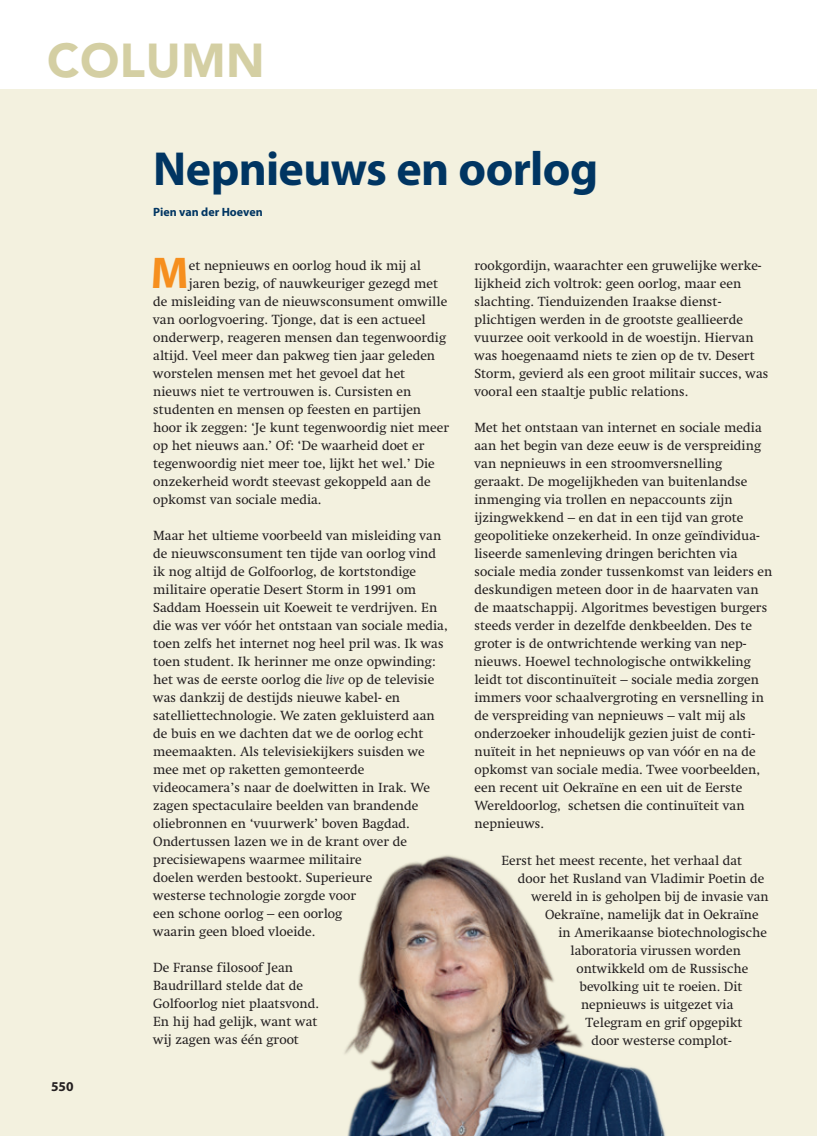
<style>
.page{position:relative;width:817px;height:1136px;background:#fff}
.page>*{position:absolute;margin:0;border:0;box-sizing:border-box;transform-origin:0 0}
.t1{font:700 48px "Myriad Pro";letter-spacing:-.015em;color:#003562}
.t2{font:900 47.25px "Avenir LT Std";letter-spacing:.01em;color:#d4cfa3}
.t3{font:700 44.7px "Myriad Pro";color:#f68f1e}
.t4{font:13.5px/18px "Swift LT Std";color:#231f20}
.t5{font:700 13.5px "Myriad Pro";color:#231f20}
.t6{font:700 12px "Myriad Pro";color:#003562}
.s1{font-style:italic}
</style>
<div class="page">
<div style="left:0;top:89px;width:816px;height:1046px;background:#f3f1df"></div>
<img style="left:344px;top:855px;width:321px;height:280px">
<h2 class="t2" style="left:47px;top:32px;width:219px">COLUMN</h2>
<h1 class="t1" style="left:153px;top:137px;width:446px">Nepnieuws en oorlog</h1>
<p class="t6" style="left:153px;top:204px;width:111px">Pien van der Hoeven</p>
<p class="t5" style="left:51px;top:1077px;width:24px">550</p>
<h3 class="t3" style="left:151px;top:244px;width:39px">M</h3>
<p class="t4" style="left:189px;top:257px;width:234px">et nepnieuws en oorlog houd ik mij al</p>
<p class="t4" style="left:189px;top:275px;width:251px">jaren bezig, of nauwkeuriger gezegd met</p>
<p class="t4" style="left:153px;top:293px;width:295px">de misleiding van de nieuwsconsument omwille</p>
<p class="t4" style="left:153px;top:311px;width:274px">van oorlogvoering. Tjonge, dat is een actueel</p>
<p class="t4" style="left:153px;top:329px;width:294px">onderwerp, reageren mensen dan tegenwoordig</p>
<p class="t4" style="left:153px;top:347px;width:283px">altijd. Veel meer dan pakweg tien jaar geleden</p>
<p class="t4" style="left:153px;top:365px;width:253px">worstelen mensen met het gevoel dat het</p>
<p class="t4" style="left:153px;top:383px;width:260px">nieuws niet te vertrouwen is. Cursisten en</p>
<p class="t4" style="left:153px;top:401px;width:269px">studenten en mensen op feesten en partijen</p>
<p class="t4" style="left:153px;top:419px;width:297px">hoor ik zeggen: ‘Je kunt tegenwoordig niet meer</p>
<p class="t4" style="left:153px;top:437px;width:273px">op het nieuws aan.’ Of: ‘De waarheid doet er</p>
<p class="t4" style="left:153px;top:455px;width:283px">tegenwoordig niet meer toe, lijkt het wel.’ Die</p>
<p class="t4" style="left:153px;top:473px;width:279px">onzekerheid wordt steevast gekoppeld aan de</p>
<p class="t4" style="left:153px;top:491px;width:170px">opkomst van sociale media.</p>
<p class="t4" style="left:153px;top:527px;width:296px">Maar het ultieme voorbeeld van misleiding van de nieuwsconsument ten tijde van oorlog vind ik nog altijd de Golfoorlog, de kortstondige militaire operatie Desert Storm in 1991 om Saddam Hoessein uit Koeweit te verdrijven. En die was ver vóór het ontstaan van sociale media, toen zelfs het internet nog heel pril was. Ik was toen student. Ik herinner me onze opwinding: het was de eerste oorlog die <span class="s1">live</span> op de televisie was dankzij de destijds nieuwe kabel- en satelliettechnologie. We zaten gekluisterd aan de buis en we dachten dat we de oorlog echt meemaakten. Als televisiekijkers suisden we mee met op raketten gemonteerde videocamera’s naar de doelwitten in Irak. We zagen spectaculaire beelden van brandende oliebronnen en ‘vuurwerk’ boven Bagdad.<br>Ondertussen lazen we in de krant over de precisiewapens waarmee militaire<br>doelen werden bestookt. Superieure<br>westerse technologie zorgde voor<br>een schone oorlog – een oorlog<br>waarin geen bloed vloeide.</p>
<p class="t4" style="left:153px;top:959px;width:167px">De Franse filosoof Jean<br>Baudrillard stelde dat de<br>Golfoorlog niet plaatsvond.<br>En hij had gelijk, want wat wij zagen was één groot</p>
<p class="t4" style="left:474px;top:257px;width:295px">rookgordijn, waarachter een gruwelijke werke&shy;lijkheid zich voltrok: geen oorlog, maar een slachting. Tienduizenden Iraakse dienst&shy;plichtigen werden in de grootste geallieerde vuurzee ooit verkoold in de woestijn. Hiervan was hoegenaamd niets te zien op de tv. Desert Storm, gevierd als een groot militair succes, was vooral een staaltje public relations.</p>
<p class="t4" style="left:474px;top:419px;width:299px">Met het ontstaan van internet en sociale media aan het begin van deze eeuw is de verspreiding van nepnieuws in een stroomversnelling geraakt. De mogelijkheden van buitenlandse inmenging via trollen en nepaccounts zijn ijzingwekkend – en dat in een tijd van grote geopolitieke onzekerheid. In onze geïndividua&shy;liseerde samenleving dringen berichten via sociale media zonder tussenkomst van leiders en deskundigen meteen door in de haarvaten van de maatschappij. Algoritmes bevestigen burgers steeds verder in dezelfde denkbeelden. Des te groter is de ontwrichtende werking van nep&shy;nieuws. Hoewel technologische ontwikkeling leidt tot discontinuïteit – sociale media zorgen immers voor schaalvergroting en versnelling in de verspreiding van nepnieuws – valt mij als onderzoeker inhoudelijk gezien juist de conti&shy;nuïteit in het nepnieuws op van vóór en na de opkomst van sociale media. Twee voorbeelden, een recent uit Oekraïne en een uit de Eerste Wereldoorlog, schetsen die continuïteit van nepnieuws.</p>
<p class="t4" style="left:501px;top:851px;width:242px">Eerst het meest recente, het verhaal dat</p>
<p class="t4" style="left:518px;top:869px;width:248px">door het Rusland van Vladimir Poetin de</p>
<p class="t4" style="left:531px;top:887px;width:239px">wereld in is geholpen bij de invasie van</p>
<p class="t4" style="left:545px;top:905px;width:215px">Oekraïne, namelijk dat in Oekraïne</p>
<p class="t4" style="left:558px;top:923px;width:210px">in Amerikaanse biotechnologische</p>
<p class="t4" style="left:570px;top:941px;width:172px">laboratoria virussen worden</p>
<p class="t4" style="left:576px;top:959px;width:173px">ontwikkeld om de Russische</p>
<p class="t4" style="left:579px;top:977px;width:164px">bevolking uit te roeien. Dit</p>
<p class="t4" style="left:581px;top:995px;width:154px">nepnieuws is uitgezet via</p>
<p class="t4" style="left:585px;top:1013px;width:158px">Telegram en grif opgepikt</p>
<p class="t4" style="left:591px;top:1031px;width:142px">door westerse complot-</p>
</div>
